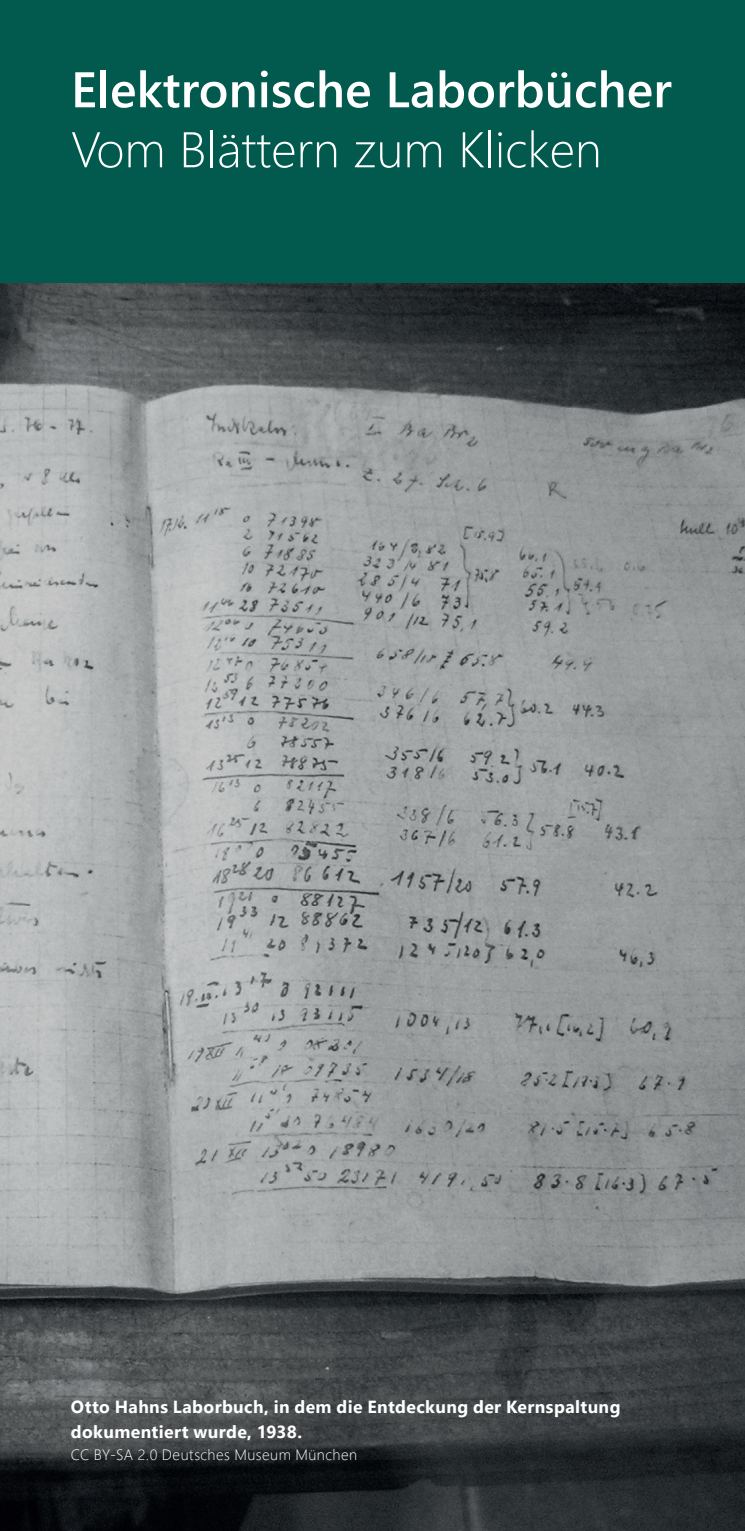
<style>
.page{position:relative;width:745px;height:1531px;background:#fff}
.page>*{position:absolute;margin:0;border:0;box-sizing:border-box;transform-origin:0 0}
.t1{font:600 50px "Segoe UI";color:#fff}
.t2{font:300 50px "Segoe UI";color:#fff}
.t3{font:700 17.5px/25px "Segoe UI";letter-spacing:.02em;color:#fff}
.t4{font:300 15px "Segoe UI";letter-spacing:.03em;color:#fff}
</style>
<div class="page">
<div style="left:0;top:0;width:744px;height:283px;background:#015a4d"></div>
<img style="left:0;top:284px;width:744px;height:622px">
<img style="left:0;top:906px;width:744px;height:625px">
<img style="left:0;top:283px;width:744px;height:1px">
<h1 class="t1" style="left:71px;top:42px;width:602px">Elektronische Laborbücher</h1>
<h1 class="t2" style="left:71px;top:102px;width:532px">Vom Blättern zum Klicken</h1>
<p class="t3" style="left:71px;top:1393px;width:550px">Otto Hahns Laborbuch, in dem die Entdeckung der Kernspaltung dokumentiert wurde, 1938.</p>
<p class="t4" style="left:71px;top:1441px;width:287px">CC BY-SA 2.0 Deutsches Museum München</p>
</div>
